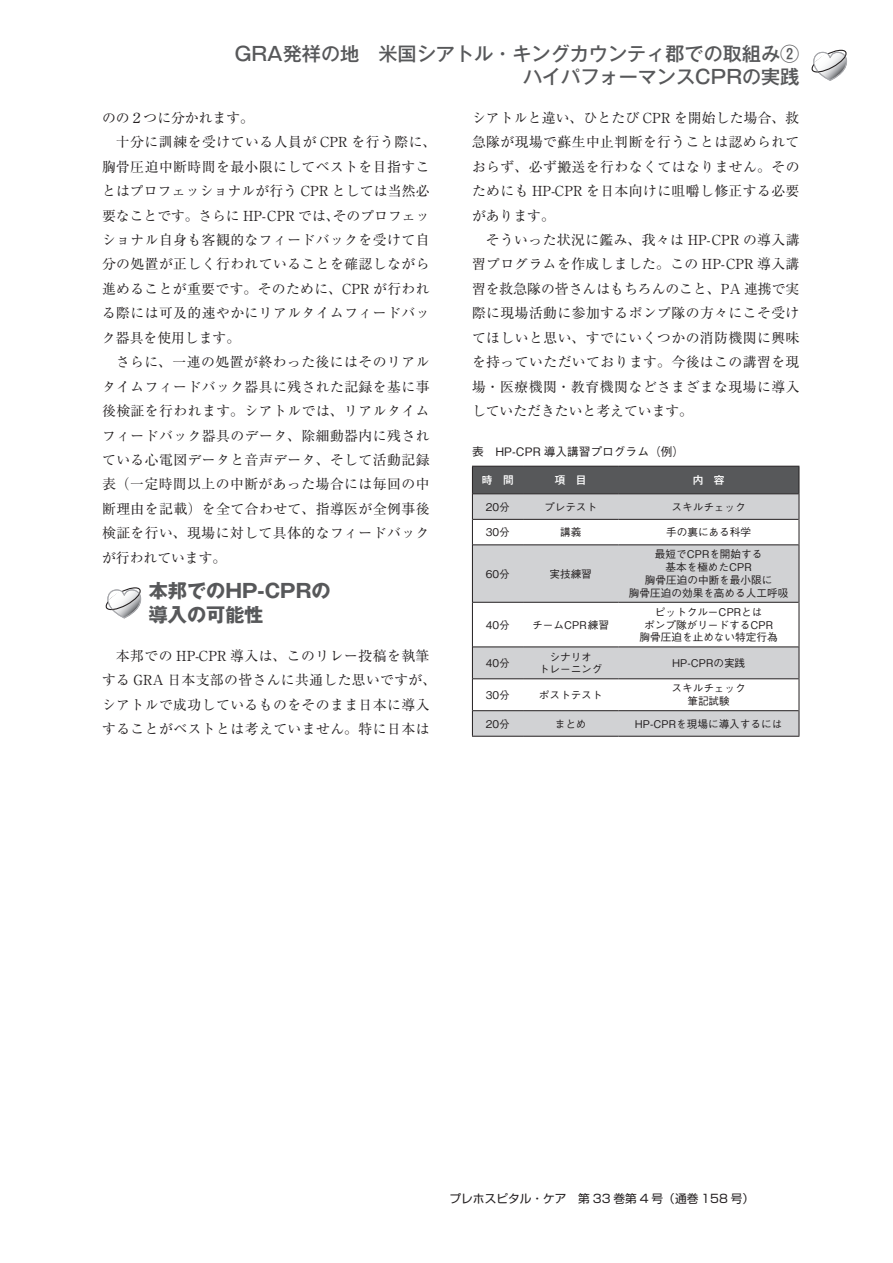
<style>
.page{position:relative;width:893px;height:1263px;background:#fff}
.page>*{position:absolute;margin:0;border:0;box-sizing:border-box;transform-origin:0 0}
.t1{font:500 19.2px/23.4px "Gothic MB101 Pro";color:#57585a;text-align:right}
.t2{font:700 19.2px/23.4px "Gothic MB101 Pro";color:#57585a}
.t3{font:13.8px/24.5px "Ryumin Pro";letter-spacing:.03em;color:#231f20;text-align:justify}
.t4{font:13.8px "Ryumin Pro";color:#231f20}
.t5{font:13.8px "Ryumin Pro";letter-spacing:.01em;color:#231f20}
.t6{font:11.7px "Shin Go Pro";color:#231f20}
.t7{font:500 11.7px "Gothic BBB Pro";color:#231f20}
.t8{font:500 10.65px/12.8px "Gothic BBB Pro";color:#231f20;text-align:center}
.t9{font:500 10.65px "Gothic MB101 Pro";color:#fff}
</style>
<div class="page">
<svg style="left:811px;top:50px;width:36px;height:31px"></svg>
<svg style="left:106px;top:587px;width:35px;height:31px"></svg>
<div style="left:473px;top:648px;width:326px;height:30px;background:#d1d2d4"></div>
<svg style="left:472px;top:466px;width:328px;height:136px"></svg>
<hr style="left:472px;top:545px;width:1px;height:57px;background:#231f20">
<hr style="left:799px;top:545px;width:1px;height:57px;background:#231f20">
<hr style="left:472px;top:602px;width:1px;height:45px;background:#231f20">
<hr style="left:799px;top:602px;width:1px;height:45px;background:#231f20">
<hr style="left:472px;top:647px;width:1px;height:32px;background:#231f20">
<hr style="left:799px;top:647px;width:1px;height:32px;background:#231f20">
<hr style="left:472px;top:679px;width:1px;height:32px;background:#231f20">
<hr style="left:799px;top:679px;width:1px;height:32px;background:#231f20">
<svg style="left:472px;top:711px;width:328px;height:25px;background:#ccccce"></svg>
<hr style="left:472px;top:736px;width:51px;height:1px;background:#231f20">
<hr style="left:523px;top:736px;width:95px;height:1px;background:#231f20">
<hr style="left:618px;top:736px;width:181px;height:1px;background:#231f20">
<hr style="left:473px;top:494px;width:50px;height:1px;background:#231f20">
<hr style="left:523px;top:494px;width:95px;height:1px;background:#231f20">
<hr style="left:618px;top:494px;width:181px;height:1px;background:#231f20">
<hr style="left:473px;top:519px;width:50px;height:1px;background:#231f20">
<hr style="left:523px;top:519px;width:95px;height:1px;background:#231f20">
<hr style="left:618px;top:519px;width:181px;height:1px;background:#231f20">
<hr style="left:473px;top:545px;width:50px;height:1px;background:#231f20">
<hr style="left:523px;top:545px;width:95px;height:1px;background:#231f20">
<hr style="left:618px;top:545px;width:181px;height:1px;background:#231f20">
<hr style="left:473px;top:602px;width:50px;height:1px;background:#231f20">
<hr style="left:523px;top:602px;width:95px;height:1px;background:#231f20">
<hr style="left:618px;top:602px;width:181px;height:1px;background:#231f20">
<hr style="left:473px;top:647px;width:50px;height:1px;background:#231f20">
<hr style="left:523px;top:647px;width:95px;height:1px;background:#231f20">
<hr style="left:618px;top:647px;width:181px;height:1px;background:#231f20">
<hr style="left:473px;top:678px;width:50px;height:1px;background:#231f20">
<hr style="left:523px;top:678px;width:95px;height:1px;background:#231f20">
<hr style="left:618px;top:678px;width:181px;height:1px;background:#231f20">
<hr style="left:473px;top:710px;width:50px;height:1px;background:#231f20">
<hr style="left:523px;top:710px;width:95px;height:1px;background:#231f20">
<hr style="left:618px;top:710px;width:181px;height:1px;background:#231f20">
<h1 class="t1" style="left:235px;top:39px;width:566px">GRA発祥の地　米国シアトル・キングカウンティ郡での取組み②ハイパフォーマンスCPRの実践</h1>
<p class="t4" style="left:102px;top:107px;width:154px">のの２つに分かれます。</p>
<p class="t3" style="left:116px;top:129px;width:322px">十分に訓練を受けている人員が CPR を行う際に、</p>
<p class="t3" style="left:102px;top:153px;width:329px">胸骨圧迫中断時間を最小限にしてベストを目指すこ</p>
<p class="t5" style="left:102px;top:180px;width:329px">とはプロフェッショナルが行う CPR としては当然必</p>
<p class="t4" style="left:102px;top:204px;width:329px">要なことです。さらに HP-CPR では、そのプロフェッ</p>
<p class="t3" style="left:102px;top:227px;width:329px">ショナル自身も客観的なフィードバックを受けて自</p>
<p class="t3" style="left:102px;top:251px;width:329px">分の処置が正しく行われていることを確認しながら</p>
<p class="t3" style="left:102px;top:276px;width:329px">進めることが重要です。そのために、CPR が行われ</p>
<p class="t3" style="left:102px;top:300px;width:329px">る際には可及的速やかにリアルタイムフィードバッ</p>
<p class="t4" style="left:102px;top:327px;width:140px">ク器具を使用します。</p>
<p class="t3" style="left:116px;top:349px;width:315px">さらに、一連の処置が終わった後にはそのリアル</p>
<p class="t3" style="left:102px;top:373px;width:329px">タイムフィードバック器具に残された記録を基に事</p>
<p class="t3" style="left:102px;top:398px;width:329px">後検証を行われます。シアトルでは、リアルタイム</p>
<p class="t3" style="left:102px;top:422px;width:329px">フィードバック器具のデータ、除細動器内に残され</p>
<p class="t3" style="left:102px;top:447px;width:329px">ている心電図データと音声データ、そして活動記録</p>
<p class="t3" style="left:102px;top:471px;width:329px">表（一定時間以上の中断があった場合には毎回の中</p>
<p class="t3" style="left:102px;top:496px;width:329px">断理由を記載）を全て合わせて、指導医が全例事後</p>
<p class="t3" style="left:102px;top:520px;width:329px">検証を行い、現場に対して具体的なフィードバック</p>
<p class="t4" style="left:102px;top:547px;width:126px">が行われています。</p>
<h1 class="t2" style="left:149px;top:577px;width:183px">本邦でのHP-CPRの導入の可能性</h1>
<p class="t3" style="left:102px;top:642px;width:336px;text-align:center">本邦での HP-CPR 導入は、このリレー投稿を執筆<br>する GRA 日本支部の皆さんに共通した思いですが、シアトルで成功しているものをそのまま日本に導入することがベストとは考えていません。特に日本は</p>
<p class="t3" style="left:472px;top:104px;width:329px">シアトルと違い、ひとたび CPR を開始した場合、救急隊が現場で蘇生中止判断を行うことは認められておらず、必ず搬送を行わなくてはなりません。そのためにも HP-CPR を日本向けに咀嚼し修正する必要があります。</p>
<p class="t3" style="left:472px;top:227px;width:329px;text-indent:14px">そういった状況に鑑み、我々は HP-CPR の導入講習プログラムを作成しました。この HP-CPR 導入講習を救急隊の皆さんはもちろんのこと、PA 連携で実際に現場活動に参加するポンプ隊の方々にこそ受けてほしいと思い、すでにいくつかの消防機関に興味を持っていただいております。今後はこの講習を現場・医療機関・教育機関などさまざまな現場に導入していただきたいと考えています。</p>
<p class="t7" style="left:472px;top:442px;width:214px">表　HP-CPR 導入講習プログラム（例）</p>
<p class="t9" style="left:482px;top:471px;width:33px">時　間</p>
<p class="t9" style="left:555px;top:471px;width:33px">項　目</p>
<p class="t9" style="left:693px;top:471px;width:33px">内　容</p>
<p class="t8" style="left:486px;top:499px;width:26px">20分</p>
<p class="t8" style="left:544px;top:499px;width:55px">プレテスト</p>
<p class="t8" style="left:671px;top:499px;width:76px">スキルチェック</p>
<p class="t8" style="left:486px;top:524px;width:26px">30分</p>
<p class="t8" style="left:560px;top:524px;width:23px">講義</p>
<p class="t8" style="left:666px;top:524px;width:87px">手の裏にある科学</p>
<p class="t8" style="left:486px;top:566px;width:26px">60分</p>
<p class="t8" style="left:549px;top:566px;width:44px">実技練習</p>
<p class="t8" style="left:629px;top:547px;width:161px">最短でCPRを開始する<br>基本を極めたCPR<br>胸骨圧迫の中断を最小限に<br>胸骨圧迫の効果を高める人工呼吸</p>
<p class="t8" style="left:639px;top:604px;width:140px">ピットクルーCPRとは<br>ポンプ隊がリードするCPR胸骨圧迫を止めない特定行為</p>
<p class="t8" style="left:486px;top:617px;width:26px">40分</p>
<p class="t8" style="left:532px;top:617px;width:78px">チームCPR練習</p>
<p class="t8" style="left:486px;top:655px;width:26px">40分</p>
<p class="t8" style="left:539px;top:649px;width:65px">シナリオ<br>トレーニング</p>
<p class="t8" style="left:672px;top:655px;width:75px">HP-CPRの実践</p>
<p class="t8" style="left:486px;top:687px;width:26px">30分</p>
<p class="t8" style="left:539px;top:687px;width:65px">ポストテスト</p>
<p class="t8" style="left:671px;top:681px;width:76px">スキルチェック筆記試験</p>
<p class="t8" style="left:486px;top:716px;width:26px">20分</p>
<p class="t8" style="left:555px;top:716px;width:33px">まとめ</p>
<p class="t8" style="left:635px;top:716px;width:149px">HP-CPRを現場に導入するには</p>
<p class="t6" style="left:450px;top:1189px;width:306px">プレホスピタル・ケア　第 33 巻第 4 号（通巻 158 号）</p>
</div>
